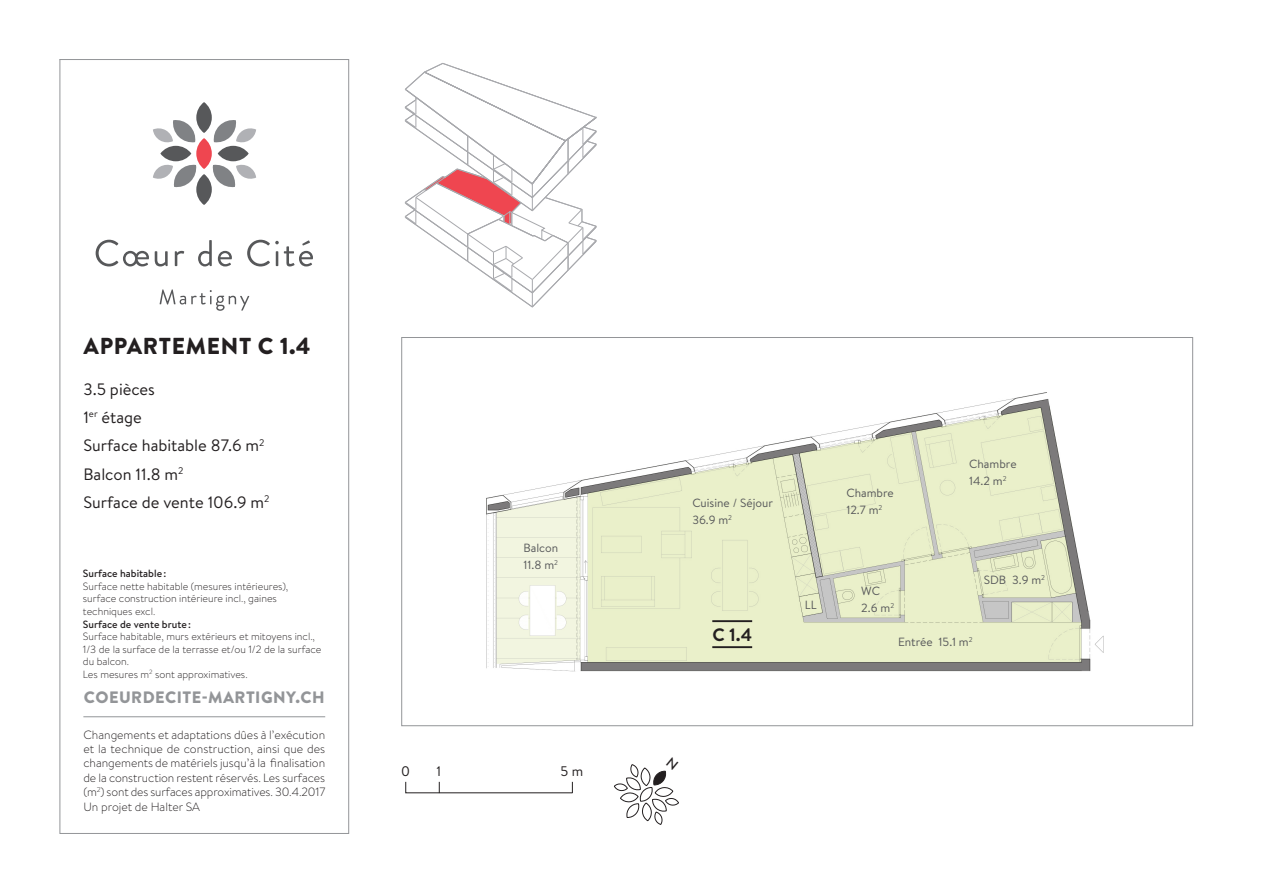
<style>
.page{position:relative;width:1263px;height:893px;background:#fff}
.page>*{position:absolute;margin:0;border:0;box-sizing:border-box;transform-origin:0 0}
.t1{font:900 23.1px "Brandon Text";letter-spacing:.03em;color:#231f20}
.Style_de_paragraphe{font:700 18px "Brandon Text";color:#231f20}
.t2{font:16.5px "Brandon Text";color:#231f20}
.t3{font:900 16.5px "Brandon Text";letter-spacing:.03em;color:#939598}
.t4{font:13.8px "Brandon Text";color:#231f20}
.t5{font:300 12px/14.4px "Brandon Text";letter-spacing:-.005em;color:#231f20;text-align:justify}
.t6{font:11.85px/17px "Brandon Text";color:#57585a}
.t7{font:300 10.5px/12.6px "Brandon Text";color:#231f20}
.t8{font:500 10.5px "Brandon Text";color:#231f20}
</style>
<div class="page">
<svg style="left:196px;top:138px;width:16px;height:31px"></svg>
<svg style="left:196px;top:102px;width:16px;height:31px"></svg>
<svg style="left:196px;top:174px;width:16px;height:31px"></svg>
<svg style="left:153px;top:120px;width:43px;height:23px"></svg>
<div style="left:160px;top:146px;width:31px;height:15px;background:#57585a;border-radius:50%"></div>
<svg style="left:153px;top:164px;width:44px;height:24px"></svg>
<svg style="left:213px;top:120px;width:43px;height:23px"></svg>
<div style="left:218px;top:146px;width:31px;height:15px;background:#57585a;border-radius:50%"></div>
<svg style="left:212px;top:164px;width:44px;height:24px"></svg>
<svg style="left:96px;top:240px;width:53px;height:26px"></svg>
<svg style="left:155px;top:251px;width:13px;height:15px"></svg>
<svg style="left:175px;top:251px;width:10px;height:15px"></svg>
<svg style="left:198px;top:240px;width:14px;height:26px"></svg>
<svg style="left:218px;top:251px;width:14px;height:15px"></svg>
<svg style="left:247px;top:240px;width:66px;height:26px"></svg>
<svg style="left:160px;top:289px;width:89px;height:22px"></svg>
<hr style="left:83px;top:716px;width:242px;height:1px;background:#939598">
<svg style="left:405px;top:63px;width:192px;height:244px"></svg>
<img style="left:486px;top:392px;width:618px;height:280px">
<hr style="left:712px;top:620px;width:40px;height:2px;background:#231f20">
<hr style="left:712px;top:646px;width:40px;height:2px;background:#231f20">
<svg style="left:405px;top:781px;width:168px;height:12px"></svg>
<svg style="left:614px;top:764px;width:65px;height:61px"></svg>
<p class="t1" style="left:84px;top:329px;width:229px">APPARTEMENT C 1.4</p>
<p class="t2" style="left:83px;top:378px;width:73px">3.5 pièces</p>
<p class="t2" style="left:83px;top:406px;width:60px">1<sup>er</sup> étage</p>
<p class="t2" style="left:83px;top:434px;width:183px">Surface habitable 87.6 m<sup>2</sup></p>
<p class="t2" style="left:83px;top:462px;width:102px">Balcon 11.8 m<sup>2</sup></p>
<p class="t2" style="left:83px;top:491px;width:188px">Surface de vente 106.9 m<sup>2</sup></p>
<p class="t6" style="left:846px;top:484px;width:49px">Chambre<br>12.7 m<sup>2</sup></p>
<p class="t6" style="left:692px;top:494px;width:82px">Cuisine / Séjour<br>36.9 m<sup>2</sup></p>
<p class="t6" style="left:969px;top:455px;width:49px">Chambre<br>14.2 m<sup>2</sup></p>
<p class="t8" style="left:83px;top:566px;width:85px">Surface habitable:</p>
<p class="t7" style="left:83px;top:579px;width:207px">Surface nette habitable (mesures intérieures), surface construction intérieure incl., gaines techniques excl.</p>
<p class="t8" style="left:83px;top:617px;width:110px">Surface de vente brute:</p>
<p class="t7" style="left:83px;top:630px;width:240px">Surface habitable, murs extérieurs et mitoyens incl., 1/3 de la surface de la terrasse et/ou 1/2 de la surface du balcon.<br>Les mesures m<sup>2</sup> sont approximatives.</p>
<h3 class="t3" style="left:84px;top:686px;width:242px">COEURDECITE-MARTIGNY.CH</h3>
<p class="t5" style="left:83px;top:727px;width:243px">Changements et adaptations dûes à l’exécution et la technique de construction, ainsi que des changements de matériels jusqu’à la finalisation de la construction restent réservés. Les surfaces (m<sup>2</sup>) sont des surfaces approximatives. 30.4.2017<br>Un projet de Halter SA</p>
<p class="t6" style="left:523px;top:539px;width:36px">Balcon<br>11.8 m<sup>2</sup></p>
<p class="t4" style="left:401px;top:762px;width:10px">0</p>
<p class="t4" style="left:437px;top:762px;width:6px">1</p>
<p class="t4" style="left:561px;top:762px;width:24px">5 m</p>
<p class="Style_de_paragraphe" style="left:712px;top:622px;width:41px">C 1.4</p>
<p class="t6" style="left:805px;top:596px;width:14px">LL</p>
<p class="t6" style="left:861px;top:582px;width:34px">WC<br>2.6 m<sup>2</sup></p>
<p class="t6" style="left:898px;top:633px;width:76px">Entrée 15.1 m<sup>2</sup></p>
<p class="t6" style="left:984px;top:571px;width:63px">SDB 3.9 m<sup>2</sup></p>
</div>
